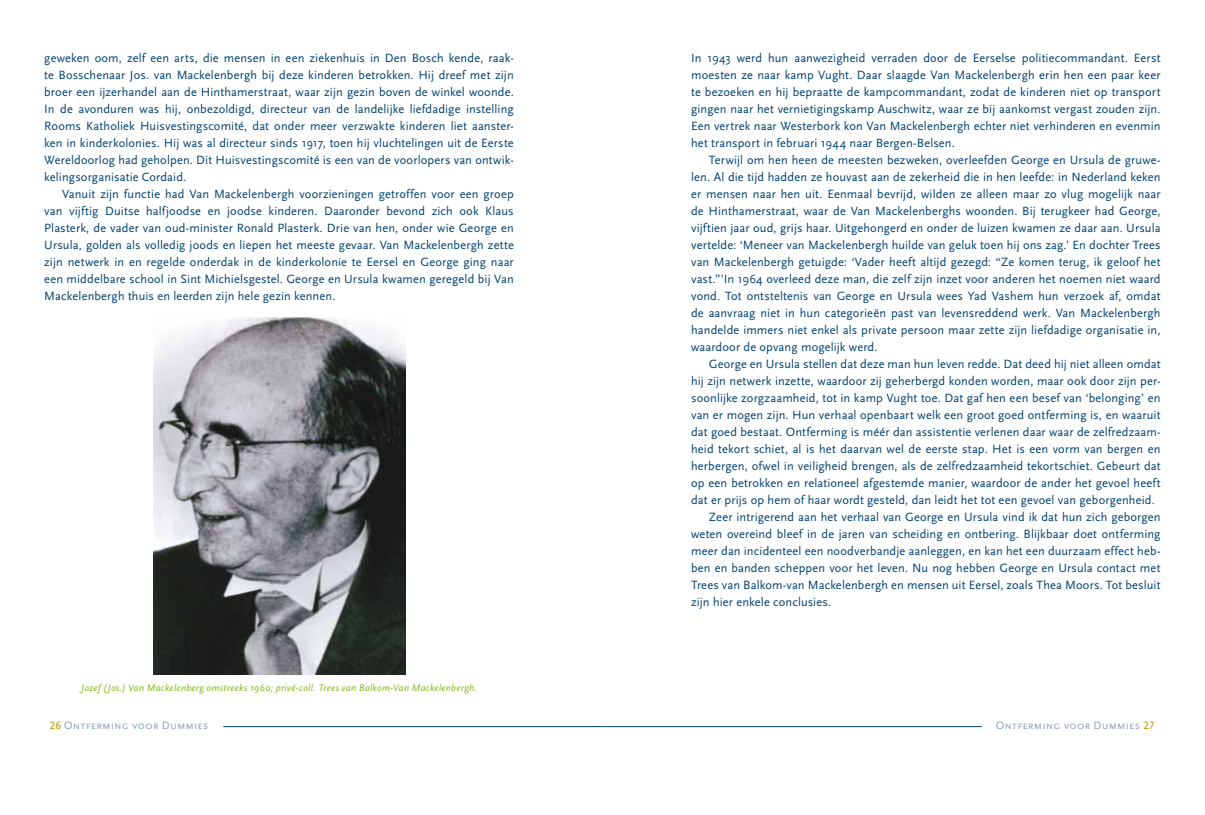
<style>
.page{position:relative;width:1205px;height:815px;background:#fff}
.page>*{position:absolute;margin:0;border:0;box-sizing:border-box;transform-origin:0 0}
.t1{font:12.5px/17px "Scala Sans";letter-spacing:.01em;color:#004171;text-align:justify}
.t2{font:11.25px "Scala Sans Caps";letter-spacing:.005em;color:#8ca2c0}
.t3{font:italic 10px "Scala Sans";letter-spacing:.025em;color:#83b81a}
.s1{color:#b99600}
</style>
<div class="page">
<hr style="left:223px;top:726px;width:379px;height:1px;background:#004171">
<hr style="left:602px;top:726px;width:379px;height:1px;background:#004171">
<img style="left:153px;top:317px;width:252px;height:357px">
<p class="t1" style="left:44px;top:50px;width:471px">geweken oom, zelf een arts, die mensen in een ziekenhuis in Den Bosch kende, raak&shy;te Bosschenaar Jos. van Mackelenbergh bij deze kinderen betrokken. Hij dreef met zijn broer een ijzerhandel aan de Hinthamerstraat, waar zijn gezin boven de winkel woonde.<br>In de avonduren was hij, onbezoldigd, directeur van de landelijke liefdadige instelling Rooms Katholiek Huisvestingscomité, dat onder meer verzwakte kinderen liet aanster&shy;ken in kinderkolonies. Hij was al directeur sinds 1917, toen hij vluchtelingen uit de Eerste Wereldoorlog had geholpen. Dit Huisvestingscomité is een van de voorlopers van ontwik&shy;kelingsorganisatie Cordaid.</p>
<p class="t1" style="left:44px;top:186px;width:471px;text-indent:18px">Vanuit zijn functie had Van Mackelenbergh voorzieningen getroffen voor een groep van vijftig Duitse halfjoodse en joodse kinderen. Daaronder bevond zich ook Klaus Plasterk, de vader van oud-minister Ronald Plasterk. Drie van hen, onder wie George en Ursula, golden als volledig joods en liepen het meeste gevaar. Van Mackelenbergh zette zijn netwerk in en regelde onderdak in de kinderkolonie te Eersel en George ging naar een middelbare school in Sint Michielsgestel. George en Ursula kwamen geregeld bij Van Mackelenbergh thuis en leerden zijn hele gezin kennen.</p>
<p class="t3" style="left:81px;top:683px;width:397px">Jozef (Jos.) Van Mackelenberg omstreeks 1960; privé-coll. Trees van Balkom-Van Mackelenbergh.</p>
<p class="t1" style="left:691px;top:50px;width:471px">In 1943 werd hun aanwezigheid verraden door de Eerselse politiecommandant. Eerst moesten ze naar kamp Vught. Daar slaagde Van Mackelenbergh erin hen een paar keer te bezoeken en hij bepraatte de kampcommandant, zodat de kinderen niet op transport gingen naar het vernietigingskamp Auschwitz, waar ze bij aankomst vergast zouden zijn.<br>Een vertrek naar Westerbork kon Van Mackelenbergh echter niet verhinderen en evenmin het transport in februari 1944 naar Bergen-Belsen.</p>
<p class="t1" style="left:691px;top:152px;width:471px;text-indent:18px">Terwijl om hen heen de meesten bezweken, overleefden George en Ursula de gruwe&shy;len. Al die tijd hadden ze houvast aan de zekerheid die in hen leefde: in Nederland keken er mensen naar hen uit. Eenmaal bevrijd, wilden ze alleen maar zo vlug mogelijk naar de Hinthamerstraat, waar de Van Mackelenberghs woonden. Bij terugkeer had George, vijftien jaar oud, grijs haar. Uitgehongerd en onder de luizen kwamen ze daar aan. Ursula vertelde: ‘Meneer van Mackelenbergh huilde van geluk toen hij ons zag.’ En dochter Trees van Mackelenbergh getuigde: ‘Vader heeft altijd gezegd: “Ze komen terug, ik geloof het vast.”’In 1964 overleed deze man, die zelf zijn inzet voor anderen het noemen niet waard vond. Tot ontsteltenis van George en Ursula wees Yad Vashem hun verzoek af, omdat de aanvraag niet in hun categorieën past van levensreddend werk. Van Mackelenbergh handelde immers niet enkel als private persoon maar zette zijn liefdadige organisatie in, waardoor de opvang mogelijk werd.</p>
<p class="t1" style="left:709px;top:356px;width:453px">George en Ursula stellen dat deze man hun leven redde. Dat deed hij niet alleen omdat</p>
<p class="t1" style="left:691px;top:373px;width:471px">hij zijn netwerk inzette, waardoor zij geherbergd konden worden, maar ook door zijn per-</p>
<p class="t1" style="left:691px;top:390px;width:471px">soonlijke zorgzaamheid, tot in kamp Vught toe. Dat gaf hen een besef van ‘belonging’ en</p>
<p class="t1" style="left:691px;top:407px;width:471px">van er mogen zijn. Hun verhaal openbaart welk een groot goed ontferming is, en waaruit</p>
<p class="t1" style="left:691px;top:424px;width:471px">dat goed bestaat. Ontferming is méér dan assistentie verlenen daar waar de zelfredzaam-</p>
<p class="t1" style="left:691px;top:441px;width:471px">heid tekort schiet, al is het daarvan wel de eerste stap. Het is een vorm van bergen en</p>
<p class="t1" style="left:691px;top:458px;width:471px">herbergen, ofwel in veiligheid brengen, als de zelfredzaamheid tekortschiet. Gebeurt dat</p>
<p class="t1" style="left:691px;top:475px;width:471px">op een betrokken en relationeel afgestemde manier, waardoor de ander het gevoel heeft</p>
<p class="t1" style="left:691px;top:492px;width:465px">dat er prijs op hem of haar wordt gesteld, dan leidt het tot een gevoel van geborgenheid.</p>
<p class="t1" style="left:709px;top:509px;width:453px">Zeer intrigerend aan het verhaal van George en Ursula vind ik dat hun zich geborgen</p>
<p class="t1" style="left:691px;top:526px;width:471px">weten overeind bleef in de jaren van scheiding en ontbering. Blijkbaar doet ontferming</p>
<p class="t1" style="left:691px;top:543px;width:471px">meer dan incidenteel een noodverbandje aanleggen, en kan het een duurzaam effect heb-</p>
<p class="t1" style="left:691px;top:560px;width:471px">ben en banden scheppen voor het leven. Nu nog hebben George en Ursula contact met</p>
<p class="t1" style="left:691px;top:577px;width:471px">Trees van Balkom-van Mackelenbergh en mensen uit Eersel, zoals Thea Moors. Tot besluit</p>
<p class="t1" style="left:691px;top:594px;width:142px">zijn hier enkele conclusies.</p>
<p class="t2" style="left:50px;top:719px;width:160px"><span class="s1">26</span> Ontferming voor Dummies</p>
<p class="t2" style="left:996px;top:719px;width:160px">Ontferming voor Dummies <span class="s1">27</span></p>
</div>
